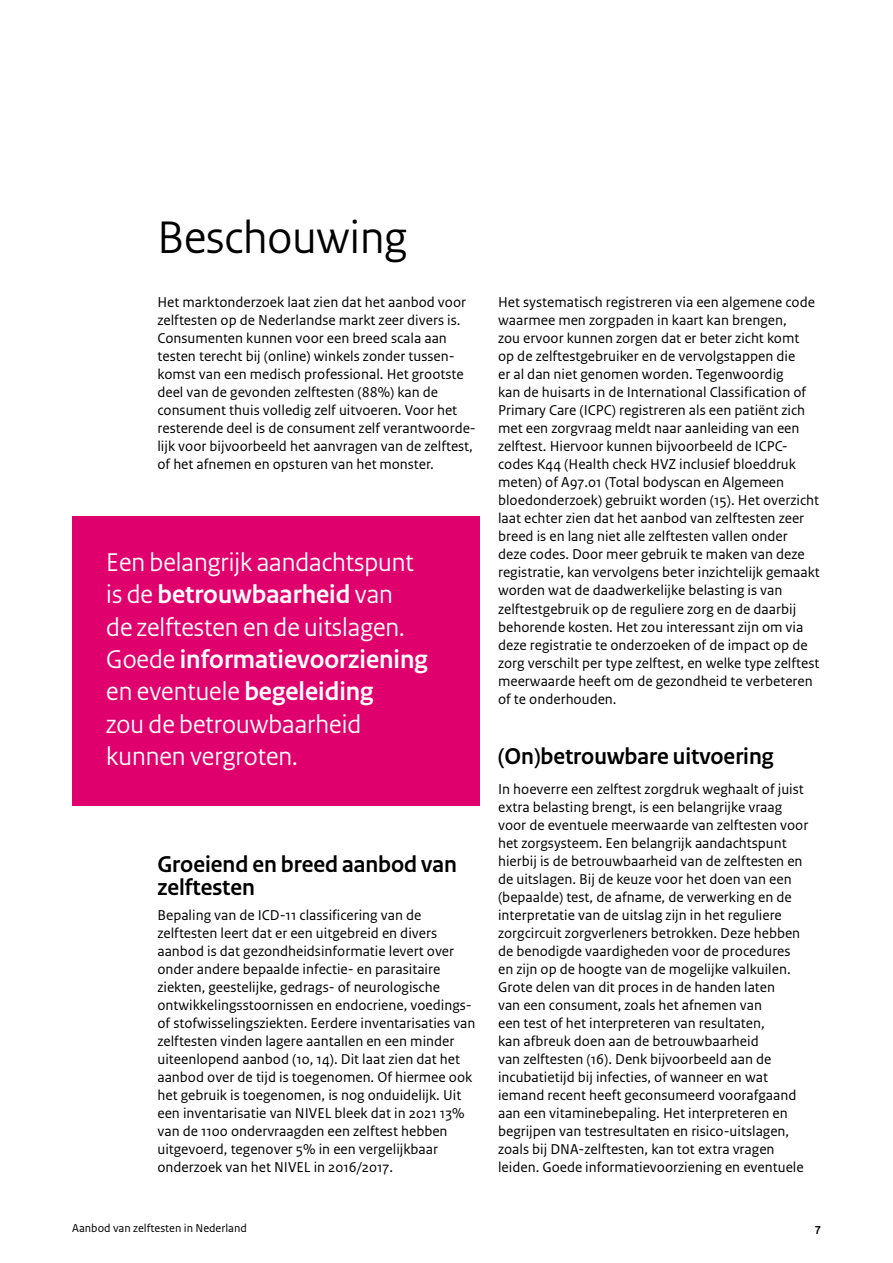
<style>
.page{position:relative;width:893px;height:1263px;background:#fff}
.page>*{position:absolute;margin:0;border:0;box-sizing:border-box;transform-origin:0 0}
.H2_Hoofdstuk_32pt__A4{font:48px "Rijksoverheid Sans Heading";color:#000}
.Quote_18pt{font:27px/32.4px "Rijksoverheid Sans Heading";color:#fff}
.H3_Paragraafkop_16pt__A4{font:700 24px/23.2px "Rijksoverheid Sans Heading";color:#000}
.Body_10pt{font:15px/18px "Rijksoverheid Sans Text";color:#000}
.t1{font:12px "Rijksoverheid Sans Text";color:#000}
.t2{font:700 12px "Rijksoverheid Sans Text";color:#000}
.s1{font-weight:700}
</style>
<div class="page">
<div style="left:72px;top:516px;width:408px;height:290px;background:#e0006d"></div>
<h2 class="H2_Hoofdstuk_32pt__A4" style="left:157px;top:210px;width:251px">Beschouwing</h2>
<p class="Body_10pt" style="left:157px;top:294px;width:320px">Het marktonderzoek laat zien dat het aanbod voor zelftesten op de Nederlandse markt zeer divers is.<br>Consumenten kunnen voor een breed scala aan testen terecht bij (online) winkels zonder tussen&shy;komst van een medisch professional. Het grootste deel van de gevonden zelftesten (88%) kan de consument thuis volledig zelf uitvoeren. Voor het resterende deel is de consument zelf verantwoorde&shy;lijk voor bijvoorbeeld het aanvragen van de zelftest, of het afnemen en opsturen van het monster.</p>
<p class="Quote_18pt" style="left:106px;top:546px;width:323px">Een belangrijk aandachtspunt is de <span class="s1">betrouwbaarheid</span> van<br>de zelftesten en de uitslagen.<br>Goede <span class="s1">informatievoorziening </span>en eventuele <span class="s1">begeleiding<br></span>zou de betrouwbaarheid kunnen vergroten.</p>
<h3 class="H3_Paragraafkop_16pt__A4" style="left:157px;top:852px;width:301px">Groeiend en breed aanbod van zelftesten</h3>
<p class="Body_10pt" style="left:157px;top:906px;width:320px">Bepaling van de ICD-11 classificering van de zelftesten leert dat er een uitgebreid en divers aanbod is dat gezondheidsinformatie levert over onder andere bepaalde infectie- en parasitaire ziekten, geestelijke, gedrags- of neurologische ontwikkelingsstoornissen en endocriene, voedings&shy;of stofwisselingsziekten. Eerdere inventarisaties van zelftesten vinden lagere aantallen en een minder uiteenlopend aanbod (10, 14). Dit laat zien dat het aanbod over de tijd is toegenomen. Of hiermee ook het gebruik is toegenomen, is nog onduidelijk. Uit een inventarisatie van NIVEL bleek dat in 2021 13% van de 1100 ondervraagden een zelftest hebben uitgevoerd, tegenover 5% in een vergelijkbaar onderzoek van het NIVEL in 2016/2017.</p>
<p class="Body_10pt" style="left:498px;top:294px;width:323px">Het systematisch registreren via een algemene code waarmee men zorgpaden in kaart kan brengen,<br>zou ervoor kunnen zorgen dat er beter zicht komt<br>op de zelftestgebruiker en de vervolgstappen die<br>er al dan niet genomen worden. Tegenwoordig<br>kan de huisarts in de International Classification of Primary Care (ICPC) registreren als een patiënt zich met een zorgvraag meldt naar aanleiding van een zelftest. Hiervoor kunnen bijvoorbeeld de ICPC&shy;codes K44 (Health check HVZ inclusief bloeddruk meten) of A97.01 (Total bodyscan en Algemeen bloedonderzoek) gebruikt worden (15). Het overzicht laat echter zien dat het aanbod van zelftesten zeer breed is en lang niet alle zelftesten vallen onder deze codes. Door meer gebruik te maken van deze registratie, kan vervolgens beter inzichtelijk gemaakt worden wat de daadwerkelijke belasting is van zelftestgebruik op de reguliere zorg en de daarbij behorende kosten. Het zou interessant zijn om via deze registratie te onderzoeken of de impact op de zorg verschilt per type zelftest, en welke type zelftest meerwaarde heeft om de gezondheid te verbeteren of te onderhouden.</p>
<h3 class="H3_Paragraafkop_16pt__A4" style="left:498px;top:744px;width:277px">(On)betrouwbare uitvoering</h3>
<p class="Body_10pt" style="left:498px;top:780px;width:312px">In hoeverre een zelftest zorgdruk weghaalt of juist extra belasting brengt, is een belangrijke vraag voor de eventuele meerwaarde van zelftesten voor het zorgsysteem. Een belangrijk aandachtspunt hierbij is de betrouwbaarheid van de zelftesten en de uitslagen. Bij de keuze voor het doen van een (bepaalde) test, de afname, de verwerking en de interpretatie van de uitslag zijn in het reguliere zorgcircuit zorgverleners betrokken. Deze hebben de benodigde vaardigheden voor de procedures en zijn op de hoogte van de mogelijke valkuilen.<br>Grote delen van dit proces in de handen laten<br>van een consument, zoals het afnemen van<br>een test of het interpreteren van resultaten,<br>kan afbreuk doen aan de betrouwbaarheid<br>van zelftesten (16). Denk bijvoorbeeld aan de incubatietijd bij infecties, of wanneer en wat iemand recent heeft geconsumeerd voorafgaand aan een vitaminebepaling. Het interpreteren en begrijpen van testresultaten en risico-uitslagen, zoals bij DNA-zelftesten, kan tot extra vragen leiden. Goede informatievoorziening en eventuele</p>
<p class="t1" style="left:72px;top:1221px;width:176px">Aanbod van zelftesten in Nederland</p>
<p class="t2" style="left:815px;top:1221px;width:7px">7</p>
</div>
